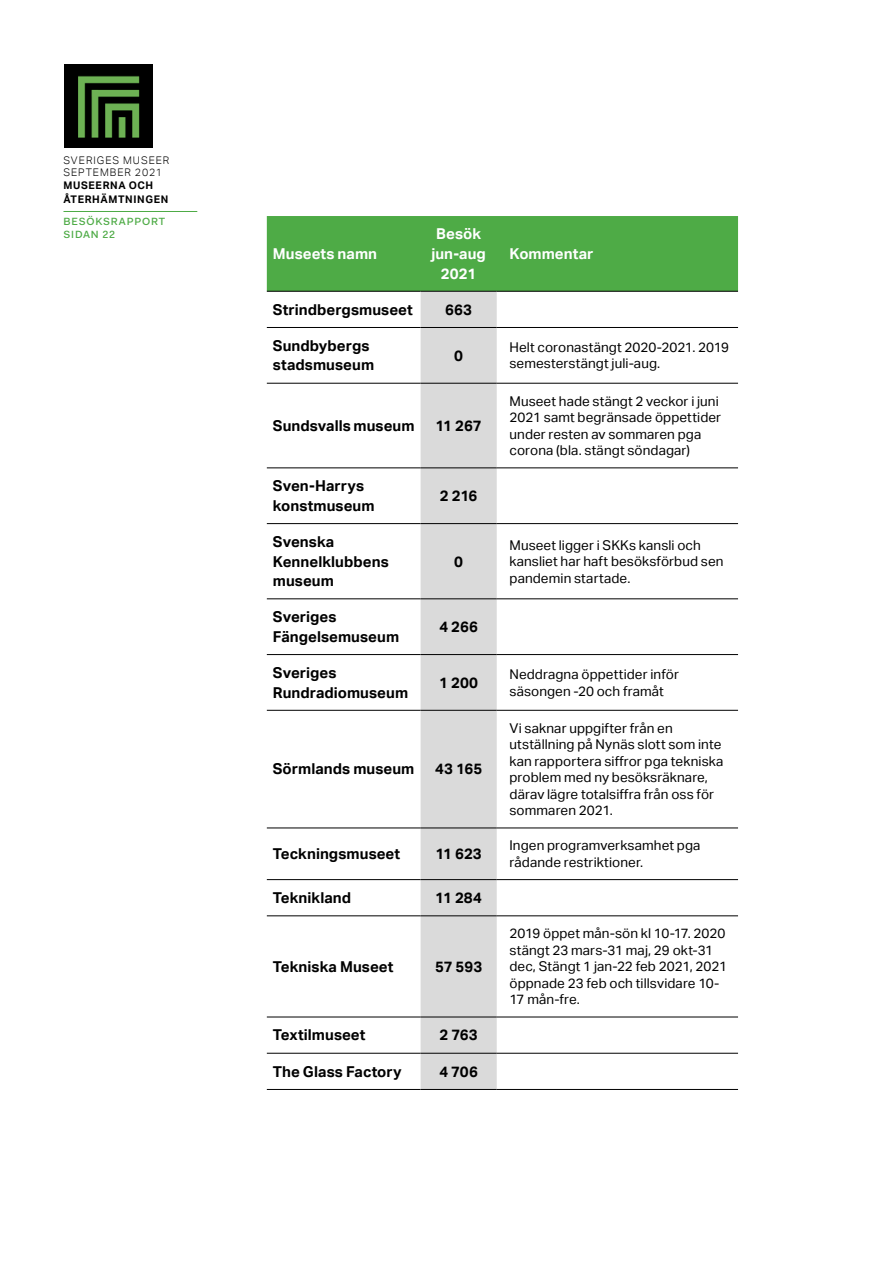
<style>
.page{position:relative;width:893px;height:1263px;background:#fff}
.page>*{position:absolute;margin:0;border:0;box-sizing:border-box;transform-origin:0 0}
.Brödtext_rapport{font:700 15px/19.5px "Aktiv Grotesk";letter-spacing:.005em;color:#000}
.Brödtext_rapport-2{font:700 15px/19.5px "Aktiv Grotesk";letter-spacing:.005em;color:#fff;text-align:center}
.Brödtext_rapport-3{font:13.5px/16.5px "Aktiv Grotesk";letter-spacing:.005em;color:#000}
.t1{font:300 10.5px/12px "Aktiv Grotesk";letter-spacing:.095em;color:#000}
.t2{font:700 10.5px/13.5px "Aktiv Grotesk";letter-spacing:.06em;color:#000}
.t3{font:500 10.5px/13.5px "Fakt Pro";letter-spacing:.08em;color:#4eab46}
</style>
<div class="page">
<hr style="left:63px;top:211px;width:134px;height:1px;background:#4eab46">
<img style="left:65px;top:65px;width:87px;height:83px">
<div style="left:267px;top:216px;width:471px;height:75px;background:#4eab46"></div>
<div style="left:421px;top:292px;width:76px;height:797px;background:#dadada"></div>
<hr style="left:267px;top:291px;width:154px;height:1px;background:#000">
<hr style="left:421px;top:291px;width:76px;height:1px;background:#000">
<hr style="left:497px;top:291px;width:241px;height:1px;background:#000">
<hr style="left:267px;top:327px;width:154px;height:1px;background:#000">
<hr style="left:421px;top:327px;width:76px;height:1px;background:#000">
<hr style="left:497px;top:327px;width:241px;height:1px;background:#000">
<hr style="left:267px;top:383px;width:154px;height:1px;background:#000">
<hr style="left:421px;top:383px;width:76px;height:1px;background:#000">
<hr style="left:497px;top:383px;width:241px;height:1px;background:#000">
<hr style="left:267px;top:467px;width:154px;height:1px;background:#000">
<hr style="left:421px;top:467px;width:76px;height:1px;background:#000">
<hr style="left:497px;top:467px;width:241px;height:1px;background:#000">
<hr style="left:267px;top:523px;width:154px;height:1px;background:#000">
<hr style="left:421px;top:523px;width:76px;height:1px;background:#000">
<hr style="left:497px;top:523px;width:241px;height:1px;background:#000">
<hr style="left:267px;top:598px;width:154px;height:1px;background:#000">
<hr style="left:421px;top:598px;width:76px;height:1px;background:#000">
<hr style="left:497px;top:598px;width:241px;height:1px;background:#000">
<hr style="left:267px;top:654px;width:154px;height:1px;background:#000">
<hr style="left:421px;top:654px;width:76px;height:1px;background:#000">
<hr style="left:497px;top:654px;width:241px;height:1px;background:#000">
<hr style="left:267px;top:710px;width:154px;height:1px;background:#000">
<hr style="left:421px;top:710px;width:76px;height:1px;background:#000">
<hr style="left:497px;top:710px;width:241px;height:1px;background:#000">
<hr style="left:267px;top:827px;width:154px;height:1px;background:#000">
<hr style="left:421px;top:827px;width:76px;height:1px;background:#000">
<hr style="left:497px;top:827px;width:241px;height:1px;background:#000">
<hr style="left:267px;top:879px;width:154px;height:1px;background:#000">
<hr style="left:421px;top:879px;width:76px;height:1px;background:#000">
<hr style="left:497px;top:879px;width:241px;height:1px;background:#000">
<hr style="left:267px;top:915px;width:154px;height:1px;background:#000">
<hr style="left:421px;top:915px;width:76px;height:1px;background:#000">
<hr style="left:497px;top:915px;width:241px;height:1px;background:#000">
<hr style="left:267px;top:1017px;width:154px;height:1px;background:#000">
<hr style="left:421px;top:1017px;width:76px;height:1px;background:#000">
<hr style="left:497px;top:1017px;width:241px;height:1px;background:#000">
<hr style="left:267px;top:1053px;width:154px;height:1px;background:#000">
<hr style="left:421px;top:1053px;width:76px;height:1px;background:#000">
<hr style="left:497px;top:1053px;width:241px;height:1px;background:#000">
<hr style="left:267px;top:1089px;width:154px;height:1px;background:#000">
<hr style="left:421px;top:1089px;width:76px;height:1px;background:#000">
<hr style="left:497px;top:1089px;width:241px;height:1px;background:#000">
<p class="t1" style="left:63px;top:154px;width:108px">SVERIGES MUSEER<br>SEPTEMBER 2021</p>
<p class="t2" style="left:63px;top:179px;width:106px">MUSEERNA OCH<br>ÅTERHÄMTNINGEN</p>
<p class="t3" style="left:63px;top:214px;width:103px">BESÖKSRAPPORT<br>SIDAN 22</p>
<p class="Brödtext_rapport-2" style="left:273px;top:244px;width:106px">Museets namn</p>
<p class="Brödtext_rapport-2" style="left:431px;top:225px;width:56px">Besök jun-aug<br>2021</p>
<p class="Brödtext_rapport-2" style="left:509px;top:244px;width:85px">Kommentar</p>
<p class="Brödtext_rapport" style="left:273px;top:300px;width:142px">Strindbergsmuseet</p>
<p class="Brödtext_rapport" style="left:445px;top:300px;width:28px">663</p>
<p class="Brödtext_rapport" style="left:273px;top:336px;width:103px">Sundbybergs stadsmuseum</p>
<p class="Brödtext_rapport" style="left:454px;top:346px;width:10px">0</p>
<p class="Brödtext_rapport-3" style="left:509px;top:339px;width:221px">Helt coronastängt 2020-2021. 2019 semesterstängt juli-aug.</p>
<p class="Brödtext_rapport" style="left:273px;top:416px;width:143px">Sundsvalls museum</p>
<p class="Brödtext_rapport" style="left:435px;top:416px;width:48px">11 267</p>
<p class="Brödtext_rapport" style="left:273px;top:476px;width:103px">Sven-Harrys konstmuseum</p>
<p class="Brödtext_rapport" style="left:440px;top:486px;width:39px">2 216</p>
<p class="Brödtext_rapport" style="left:273px;top:532px;width:117px">Svenska<br>Kennelklubbens museum</p>
<p class="Brödtext_rapport" style="left:454px;top:552px;width:10px">0</p>
<p class="Brödtext_rapport-3" style="left:509px;top:393px;width:213px">Museet hade stängt 2 veckor i juni<br>2021 samt begränsade öppettider under resten av sommaren pga corona (bla. stängt söndagar)</p>
<p class="Brödtext_rapport-3" style="left:509px;top:537px;width:216px">Museet ligger i SKKs kansli och kansliet har haft besöksförbud sen pandemin startade.</p>
<p class="Brödtext_rapport" style="left:273px;top:607px;width:128px">Sveriges<br>Fängelsemuseum</p>
<p class="Brödtext_rapport" style="left:439px;top:617px;width:40px">4 266</p>
<p class="Brödtext_rapport" style="left:273px;top:663px;width:137px">Sveriges<br>Rundradiomuseum</p>
<p class="Brödtext_rapport" style="left:439px;top:673px;width:40px">1 200</p>
<p class="Brödtext_rapport-3" style="left:509px;top:666px;width:171px">Neddragna öppettider inför säsongen -20 och framåt</p>
<p class="Brödtext_rapport" style="left:273px;top:759px;width:143px">Sörmlands museum</p>
<p class="Brödtext_rapport" style="left:435px;top:759px;width:49px">43 165</p>
<p class="Brödtext_rapport-3" style="left:509px;top:720px;width:215px">Vi saknar uppgifter från en utställning på Nynäs slott som inte kan rapportera siffror pga tekniska problem med ny besöksräknare, därav lägre totalsiffra från oss för sommaren 2021.</p>
<p class="Brödtext_rapport" style="left:273px;top:844px;width:129px">Teckningsmuseet</p>
<p class="Brödtext_rapport" style="left:435px;top:844px;width:48px">11 623</p>
<p class="Brödtext_rapport-3" style="left:509px;top:837px;width:192px">Ingen programverksamhet pga rådande restriktioner.</p>
<p class="Brödtext_rapport" style="left:273px;top:888px;width:80px">Teknikland</p>
<p class="Brödtext_rapport" style="left:435px;top:888px;width:48px">11 284</p>
<p class="Brödtext_rapport" style="left:273px;top:957px;width:122px">Tekniska Museet</p>
<p class="Brödtext_rapport" style="left:435px;top:957px;width:49px">57 593</p>
<p class="Brödtext_rapport" style="left:273px;top:1025px;width:94px">Textilmuseet</p>
<p class="Brödtext_rapport" style="left:439px;top:1025px;width:40px">2 763</p>
<p class="Brödtext_rapport" style="left:273px;top:1062px;width:130px">The Glass Factory</p>
<p class="Brödtext_rapport" style="left:439px;top:1062px;width:40px">4 706</p>
<p class="Brödtext_rapport-3" style="left:509px;top:925px;width:219px">2019 öppet mån-sön kl 10-17. 2020 stängt 23 mars-31 maj, 29 okt-31 dec, Stängt 1 jan-22 feb 2021, 2021 öppnade 23 feb och tillsvidare 10-<br>17 mån-fre.</p>
</div>
